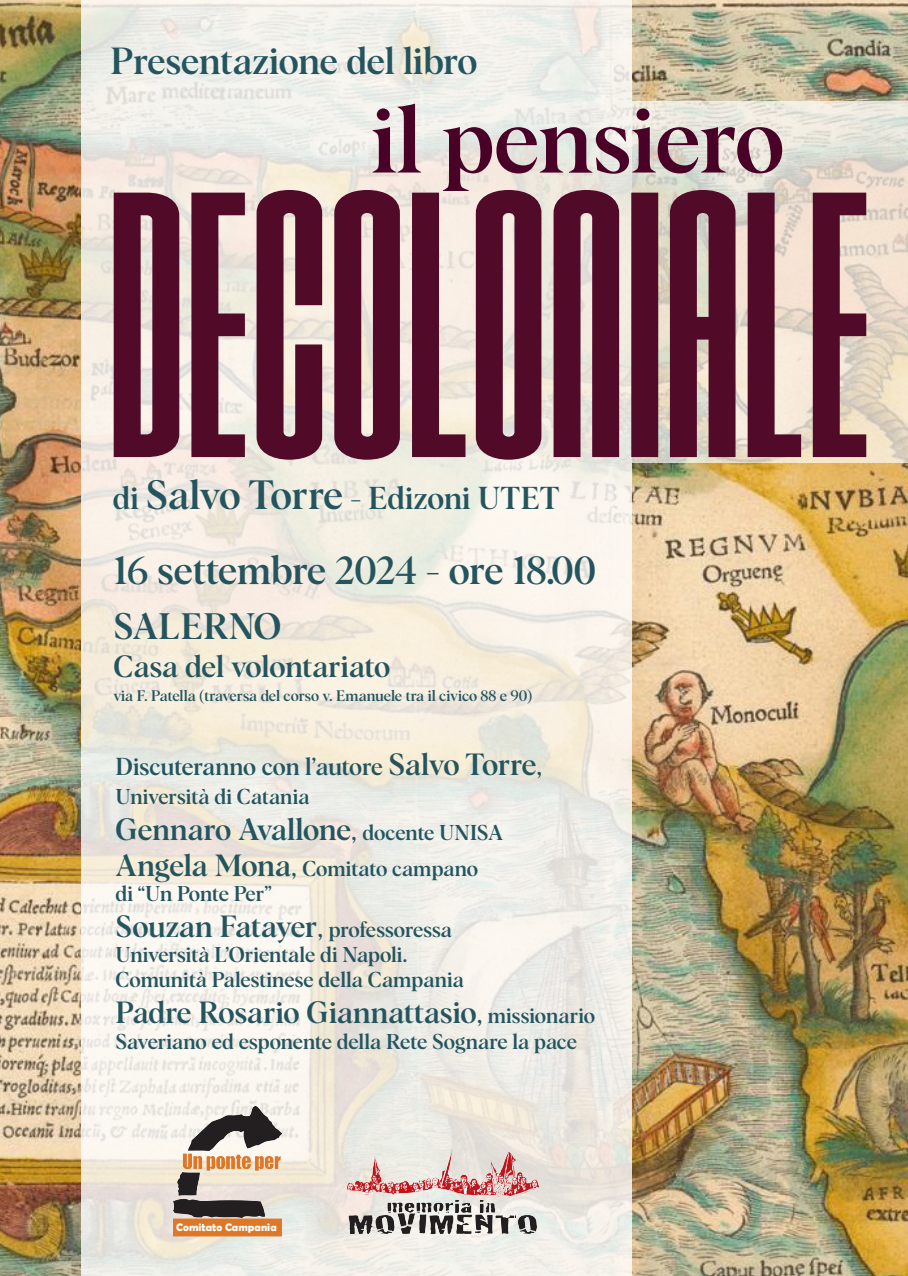
<style>
.page{position:relative;width:908px;height:1276px;background:#fff}
.page>*{position:absolute;margin:0;border:0;box-sizing:border-box;transform-origin:0 0}
.t1{font:500 39px "Albra";letter-spacing:-.005em;color:#24555f}
.t2{font:500 37px "Albra";letter-spacing:-.01em;color:#24555f}
.t3{font:500 36px "Albra";color:#24555f}
.t4{font:500 31px "Albra";color:#24555f}
.t5{font:500 30px "Albra";letter-spacing:-.005em;color:#24555f}
.t6{font:500 24px "Albra";letter-spacing:-.01em;color:#24555f}
.t7{font:500 21px "Albra";color:#24555f}
.t8{font:500 15px "Albra";letter-spacing:-.005em;color:#24555f}
.t9{font:700 11px "Berlin Sans FB Demi";color:#fff}
.s1{font-size:40px}
.s2{font-size:30px}
.s3{font-size:24px}
.s4{font-size:21px}
</style>
<div class="page">
<img style="left:81px;top:0;width:550px;height:1276px">
<img style="left:631px;top:0;width:276px;height:1276px">
<img style="left:0;top:0;width:81px;height:1276px">
<svg style="left:631px;top:101px;width:276px;height:361px"></svg>
<img style="left:344px;top:1147px;width:195px;height:91px">
<svg style="left:114px;top:190px;width:751px;height:270px;fill:#510a28"></svg>
<svg style="left:372px;top:104px;width:409px;height:87px"></svg>
<img style="left:173px;top:1106px;width:109px;height:111px">
<div style="left:173px;top:1218px;width:109px;height:18px;background:#de7726;border:1px solid #de7726"></div>
<p class="t2" style="left:110px;top:34px;width:368px">Presentazione del libro</p>
<p class="t4" style="left:113px;top:476px;width:448px">di <span class="s1">Salvo Torre</span> - Edizoni UTET</p>
<p class="t1" style="left:113px;top:542px;width:484px">16 settembre 2024 - ore 18.00</p>
<p class="t3" style="left:113px;top:600px;width:169px">SALERNO</p>
<p class="t5" style="left:113px;top:645px;width:278px">Casa del volontariato</p>
<p class="t8" style="left:113px;top:685px;width:420px">via F. Patella (traversa del corso v. Emanuele tra il civico 88 e 90)</p>
<p class="t6" style="left:116px;top:749px;width:428px">Discuteranno con l’autore <span class="s2">Salvo Torre</span>,</p>
<p class="t7" style="left:116px;top:781px;width:195px">Università di Catania</p>
<p class="t5" style="left:116px;top:807px;width:389px">Gennaro Avallone<span class="s3">,</span> <span class="s4">docente UNISA</span></p>
<p class="t7" style="left:116px;top:853px;width:364px"><span class="s2">Angela Mona</span><span class="s3">,</span> Comitato campano</p>
<p class="t7" style="left:116px;top:878px;width:157px">di “Un Ponte Per”</p>
<p class="t5" style="left:116px;top:904px;width:338px">Souzan Fatayer<span class="s3">,</span> <span class="s4">professoressa</span></p>
<p class="t7" style="left:116px;top:939px;width:293px">Università L’Orientale di Napoli.</p>
<p class="t7" style="left:116px;top:964px;width:350px">Comunità Palestinese della Campania</p>
<p class="t5" style="left:116px;top:991px;width:481px">Padre Rosario Giannattasio<span class="s3">,</span> <span class="s4">missionario</span></p>
<p class="t7" style="left:116px;top:1026px;width:463px">Saveriano ed esponente della Rete Sognare la pace</p>
<p class="t9" style="left:176px;top:1220px;width:102px">Comitato Campania</p>
</div>
